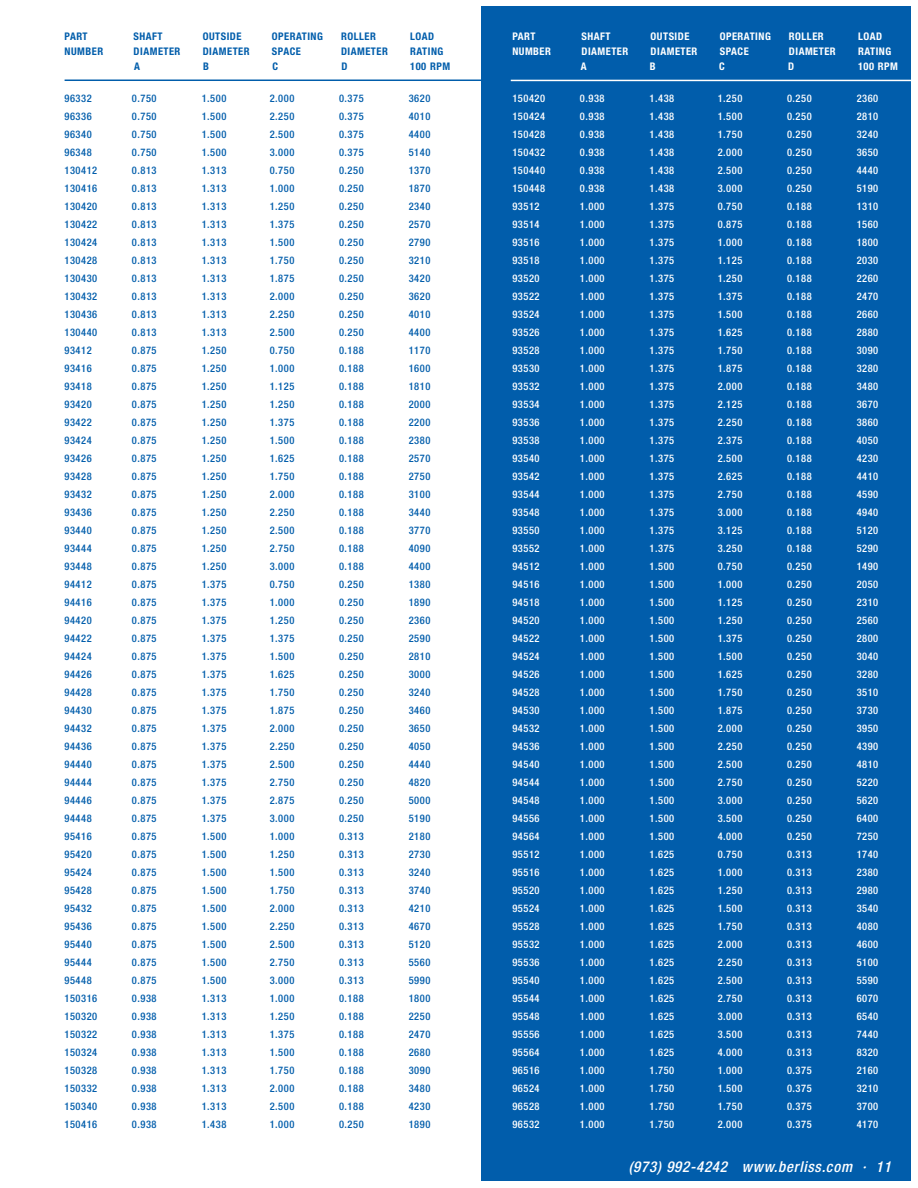
<style>
.page{position:relative;width:918px;height:1188px;background:#fff}
.page>*{position:absolute;margin:0;border:0;box-sizing:border-box;transform-origin:0 0}
.t1{font:italic 500 condensed 15px "Helvetica Neue";letter-spacing:.05em;color:#fff}
.t2{font:500 condensed 10.5px/18px "Helvetica Neue";letter-spacing:.05em;color:#015dab;text-align:justify}
.t3{font:500 condensed 10.5px/18px "Helvetica Neue";letter-spacing:.05em;color:#fff;text-align:justify}
.t4{font:700 condensed 10.5px/15px "Helvetica Neue";letter-spacing:.05em;color:#015dab}
.t5{font:700 condensed 10.5px/15px "Helvetica Neue";letter-spacing:.05em;color:#fff}
</style>
<div class="page">
<div style="left:481px;top:7px;width:430px;height:1174px;background:#015dab"></div>
<hr style="left:65px;top:80px;width:419px;height:1px;background:#015dab">
<hr style="left:511px;top:80px;width:400px;height:1px;background:#fff">
<p class="t4" style="left:64px;top:28px;width:40px">PART<br>NUMBER</p>
<p class="t4" style="left:134px;top:28px;width:48px">SHAFT<br>DIAMETER</p>
<p class="t4" style="left:203px;top:28px;width:48px">OUTSIDE<br>DIAMETER</p>
<p class="t4" style="left:272px;top:28px;width:53px">OPERATING<br>SPACE</p>
<p class="t4" style="left:341px;top:28px;width:48px">ROLLER<br>DIAMETER</p>
<p class="t4" style="left:410px;top:28px;width:41px">LOAD<br>RATING<br>100 RPM</p>
<p class="t5" style="left:512px;top:28px;width:40px">PART<br>NUMBER</p>
<p class="t5" style="left:581px;top:28px;width:48px">SHAFT<br>DIAMETER</p>
<p class="t5" style="left:651px;top:28px;width:48px">OUTSIDE<br>DIAMETER</p>
<p class="t5" style="left:720px;top:28px;width:53px">OPERATING<br>SPACE</p>
<p class="t5" style="left:789px;top:28px;width:48px">ROLLER<br>DIAMETER</p>
<p class="t5" style="left:858px;top:28px;width:41px">LOAD<br>RATING<br>100 RPM</p>
<p class="t3" style="left:512px;top:91px;width:34px;text-align:left">150420<br>150424<br>150428<br>150432<br>150440<br>150448<br>93512<br>93514<br>93516<br>93518<br>93520<br>93522<br>93524<br>93526<br>93528<br>93530<br>93532<br>93534<br>93536<br>93538<br>93540<br>93542<br>93544<br>93548<br>93550<br>93552<br>94512<br>94516<br>94518<br>94520<br>94522<br>94524<br>94526<br>94528<br>94530<br>94532<br>94536<br>94540<br>94544<br>94548<br>94556<br>94564<br>95512<br>95516<br>95520<br>95524<br>95528<br>95532<br>95536<br>95540<br>95544<br>95548<br>95556<br>95564<br>96516<br>96524<br>96528<br>96532</p>
<p class="t3" style="left:580px;top:91px;width:26px">0.938<br>0.938<br>0.938<br>0.938<br>0.938<br>0.938<br>1.000<br>1.000<br>1.000<br>1.000<br>1.000<br>1.000<br>1.000<br>1.000<br>1.000<br>1.000<br>1.000<br>1.000<br>1.000<br>1.000<br>1.000<br>1.000<br>1.000<br>1.000<br>1.000<br>1.000<br>1.000<br>1.000<br>1.000<br>1.000<br>1.000<br>1.000<br>1.000<br>1.000<br>1.000<br>1.000<br>1.000<br>1.000<br>1.000<br>1.000<br>1.000<br>1.000<br>1.000<br>1.000<br>1.000<br>1.000<br>1.000<br>1.000<br>1.000<br>1.000<br>1.000<br>1.000<br>1.000<br>1.000<br>1.000<br>1.000<br>1.000<br>1.000</p>
<p class="t3" style="left:650px;top:91px;width:26px">1.438<br>1.438<br>1.438<br>1.438<br>1.438<br>1.438<br>1.375<br>1.375<br>1.375<br>1.375<br>1.375<br>1.375<br>1.375<br>1.375<br>1.375<br>1.375<br>1.375<br>1.375<br>1.375<br>1.375<br>1.375<br>1.375<br>1.375<br>1.375<br>1.375<br>1.375<br>1.500<br>1.500<br>1.500<br>1.500<br>1.500<br>1.500<br>1.500<br>1.500<br>1.500<br>1.500<br>1.500<br>1.500<br>1.500<br>1.500<br>1.500<br>1.500<br>1.625<br>1.625<br>1.625<br>1.625<br>1.625<br>1.625<br>1.625<br>1.625<br>1.625<br>1.625<br>1.625<br>1.625<br>1.750<br>1.750<br>1.750<br>1.750</p>
<p class="t3" style="left:718px;top:91px;width:26px">1.250<br>1.500<br>1.750<br>2.000<br>2.500<br>3.000<br>0.750<br>0.875<br>1.000<br>1.125<br>1.250<br>1.375<br>1.500<br>1.625<br>1.750<br>1.875<br>2.000<br>2.125<br>2.250<br>2.375<br>2.500<br>2.625<br>2.750<br>3.000<br>3.125<br>3.250<br>0.750<br>1.000<br>1.125<br>1.250<br>1.375<br>1.500<br>1.625<br>1.750<br>1.875<br>2.000<br>2.250<br>2.500<br>2.750<br>3.000<br>3.500<br>4.000<br>0.750<br>1.000<br>1.250<br>1.500<br>1.750<br>2.000<br>2.250<br>2.500<br>2.750<br>3.000<br>3.500<br>4.000<br>1.000<br>1.500<br>1.750<br>2.000</p>
<p class="t3" style="left:787px;top:91px;width:26px">0.250<br>0.250<br>0.250<br>0.250<br>0.250<br>0.250<br>0.188<br>0.188<br>0.188<br>0.188<br>0.188<br>0.188<br>0.188<br>0.188<br>0.188<br>0.188<br>0.188<br>0.188<br>0.188<br>0.188<br>0.188<br>0.188<br>0.188<br>0.188<br>0.188<br>0.188<br>0.250<br>0.250<br>0.250<br>0.250<br>0.250<br>0.250<br>0.250<br>0.250<br>0.250<br>0.250<br>0.250<br>0.250<br>0.250<br>0.250<br>0.250<br>0.250<br>0.313<br>0.313<br>0.313<br>0.313<br>0.313<br>0.313<br>0.313<br>0.313<br>0.313<br>0.313<br>0.313<br>0.313<br>0.375<br>0.375<br>0.375<br>0.375</p>
<p class="t3" style="left:857px;top:91px;width:23px">2360<br>2810<br>3240<br>3650<br>4440<br>5190<br>1310<br>1560<br>1800<br>2030<br>2260<br>2470<br>2660<br>2880<br>3090<br>3280<br>3480<br>3670<br>3860<br>4050<br>4230<br>4410<br>4590<br>4940<br>5120<br>5290<br>1490<br>2050<br>2310<br>2560<br>2800<br>3040<br>3280<br>3510<br>3730<br>3950<br>4390<br>4810<br>5220<br>5620<br>6400<br>7250<br>1740<br>2380<br>2980<br>3540<br>4080<br>4600<br>5100<br>5590<br>6070<br>6540<br>7440<br>8320<br>2160<br>3210<br>3700<br>4170</p>
<p class="t4" style="left:134px;top:58px;width:7px">A</p>
<p class="t4" style="left:203px;top:58px;width:7px">B</p>
<p class="t4" style="left:272px;top:58px;width:7px">C</p>
<p class="t4" style="left:342px;top:58px;width:8px">D</p>
<p class="t5" style="left:581px;top:58px;width:7px">A</p>
<p class="t5" style="left:650px;top:58px;width:7px">B</p>
<p class="t5" style="left:719px;top:58px;width:7px">C</p>
<p class="t5" style="left:788px;top:58px;width:8px">D</p>
<p class="t2" style="left:64px;top:91px;width:34px;text-align:left">96332<br>96336<br>96340<br>96348<br>130412<br>130416<br>130420<br>130422<br>130424<br>130428<br>130430<br>130432<br>130436<br>130440<br>93412<br>93416<br>93418<br>93420<br>93422<br>93424<br>93426<br>93428<br>93432<br>93436<br>93440<br>93444<br>93448<br>94412<br>94416<br>94420<br>94422<br>94424<br>94426<br>94428<br>94430<br>94432<br>94436<br>94440<br>94444<br>94446<br>94448<br>95416<br>95420<br>95424<br>95428<br>95432<br>95436<br>95440<br>95444<br>95448<br>150316<br>150320<br>150322<br>150324<br>150328<br>150332<br>150340<br>150416</p>
<p class="t2" style="left:132px;top:91px;width:26px">0.750<br>0.750<br>0.750<br>0.750<br>0.813<br>0.813<br>0.813<br>0.813<br>0.813<br>0.813<br>0.813<br>0.813<br>0.813<br>0.813<br>0.875<br>0.875<br>0.875<br>0.875<br>0.875<br>0.875<br>0.875<br>0.875<br>0.875<br>0.875<br>0.875<br>0.875<br>0.875<br>0.875<br>0.875<br>0.875<br>0.875<br>0.875<br>0.875<br>0.875<br>0.875<br>0.875<br>0.875<br>0.875<br>0.875<br>0.875<br>0.875<br>0.875<br>0.875<br>0.875<br>0.875<br>0.875<br>0.875<br>0.875<br>0.875<br>0.875<br>0.938<br>0.938<br>0.938<br>0.938<br>0.938<br>0.938<br>0.938<br>0.938</p>
<p class="t2" style="left:202px;top:91px;width:26px">1.500<br>1.500<br>1.500<br>1.500<br>1.313<br>1.313<br>1.313<br>1.313<br>1.313<br>1.313<br>1.313<br>1.313<br>1.313<br>1.313<br>1.250<br>1.250<br>1.250<br>1.250<br>1.250<br>1.250<br>1.250<br>1.250<br>1.250<br>1.250<br>1.250<br>1.250<br>1.250<br>1.375<br>1.375<br>1.375<br>1.375<br>1.375<br>1.375<br>1.375<br>1.375<br>1.375<br>1.375<br>1.375<br>1.375<br>1.375<br>1.375<br>1.500<br>1.500<br>1.500<br>1.500<br>1.500<br>1.500<br>1.500<br>1.500<br>1.500<br>1.313<br>1.313<br>1.313<br>1.313<br>1.313<br>1.313<br>1.313<br>1.438</p>
<p class="t2" style="left:270px;top:91px;width:26px">2.000<br>2.250<br>2.500<br>3.000<br>0.750<br>1.000<br>1.250<br>1.375<br>1.500<br>1.750<br>1.875<br>2.000<br>2.250<br>2.500<br>0.750<br>1.000<br>1.125<br>1.250<br>1.375<br>1.500<br>1.625<br>1.750<br>2.000<br>2.250<br>2.500<br>2.750<br>3.000<br>0.750<br>1.000<br>1.250<br>1.375<br>1.500<br>1.625<br>1.750<br>1.875<br>2.000<br>2.250<br>2.500<br>2.750<br>2.875<br>3.000<br>1.000<br>1.250<br>1.500<br>1.750<br>2.000<br>2.250<br>2.500<br>2.750<br>3.000<br>1.000<br>1.250<br>1.375<br>1.500<br>1.750<br>2.000<br>2.500<br>1.000</p>
<p class="t2" style="left:339px;top:91px;width:26px">0.375<br>0.375<br>0.375<br>0.375<br>0.250<br>0.250<br>0.250<br>0.250<br>0.250<br>0.250<br>0.250<br>0.250<br>0.250<br>0.250<br>0.188<br>0.188<br>0.188<br>0.188<br>0.188<br>0.188<br>0.188<br>0.188<br>0.188<br>0.188<br>0.188<br>0.188<br>0.188<br>0.250<br>0.250<br>0.250<br>0.250<br>0.250<br>0.250<br>0.250<br>0.250<br>0.250<br>0.250<br>0.250<br>0.250<br>0.250<br>0.250<br>0.313<br>0.313<br>0.313<br>0.313<br>0.313<br>0.313<br>0.313<br>0.313<br>0.313<br>0.188<br>0.188<br>0.188<br>0.188<br>0.188<br>0.188<br>0.188<br>0.250</p>
<p class="t2" style="left:409px;top:91px;width:23px">3620<br>4010<br>4400<br>5140<br>1370<br>1870<br>2340<br>2570<br>2790<br>3210<br>3420<br>3620<br>4010<br>4400<br>1170<br>1600<br>1810<br>2000<br>2200<br>2380<br>2570<br>2750<br>3100<br>3440<br>3770<br>4090<br>4400<br>1380<br>1890<br>2360<br>2590<br>2810<br>3000<br>3240<br>3460<br>3650<br>4050<br>4440<br>4820<br>5000<br>5190<br>2180<br>2730<br>3240<br>3740<br>4210<br>4670<br>5120<br>5560<br>5990<br>1800<br>2250<br>2470<br>2680<br>3090<br>3480<br>4230<br>1890</p>
<h1 class="t1" style="left:629px;top:1161px;width:264px">(973) 992-4242 www.berliss.com · 11</h1>
</div>
